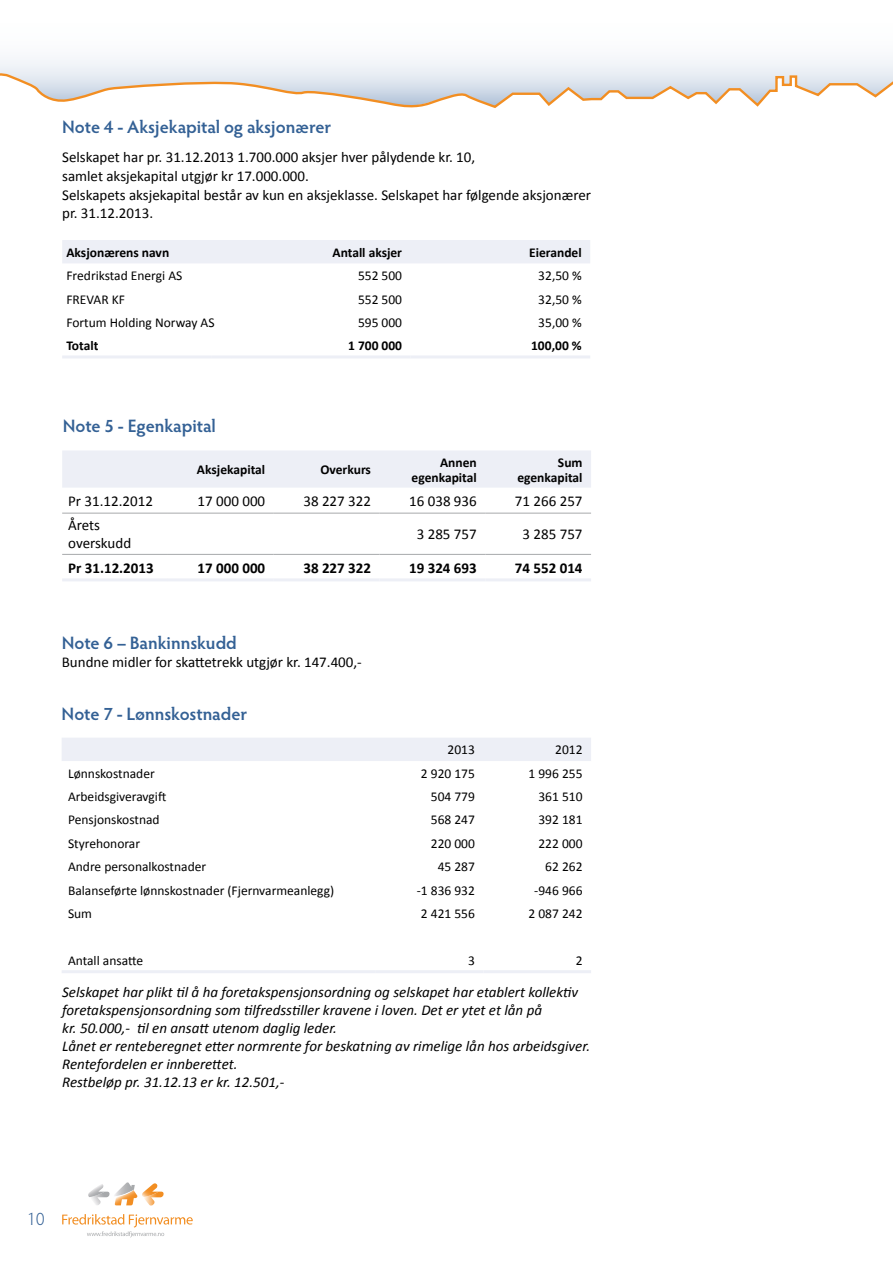
<style>
.page{position:relative;width:893px;height:1263px;background:#fff}
.page>*{position:absolute;margin:0;border:0;box-sizing:border-box;transform-origin:0 0}
.t1{font:600 18px "Hypatia Sans Pro";letter-spacing:-.005em;color:#346195}
.t2{font:300 18px "Hypatia Sans Pro";color:#346195}
.t3{font:italic 15px/18px "Calibri";color:#000}
.t4{font:15px/18.8px "Calibri";color:#000}
.t5{font:700 15px "Calibri";color:#000}
.t6{font:13.5px "Calibri";color:#000}
.t7{font:700 13.5px/15px "Calibri";color:#000;text-align:right}
</style>
<div class="page">
<div style="left:62px;top:451px;width:529px;height:37px;background:#edeff6"></div>
<hr style="left:62px;top:578px;width:106px;height:3px;background:#edeff6">
<hr style="left:168px;top:578px;width:106px;height:3px;background:#edeff6">
<hr style="left:274px;top:578px;width:105px;height:3px;background:#edeff6">
<hr style="left:379px;top:578px;width:106px;height:3px;background:#edeff6">
<hr style="left:485px;top:578px;width:106px;height:3px;background:#edeff6">
<hr style="left:62px;top:513px;width:106px;height:1px;background:#a7a9ab">
<hr style="left:168px;top:513px;width:106px;height:1px;background:#a7a9ab">
<hr style="left:274px;top:513px;width:105px;height:1px;background:#a7a9ab">
<hr style="left:379px;top:513px;width:106px;height:1px;background:#a7a9ab">
<hr style="left:485px;top:513px;width:106px;height:1px;background:#a7a9ab">
<hr style="left:62px;top:554px;width:106px;height:1px;background:#a7a9ab">
<hr style="left:168px;top:554px;width:106px;height:1px;background:#a7a9ab">
<hr style="left:274px;top:554px;width:105px;height:1px;background:#a7a9ab">
<hr style="left:379px;top:554px;width:106px;height:1px;background:#a7a9ab">
<hr style="left:485px;top:554px;width:106px;height:1px;background:#a7a9ab">
<div style="left:62px;top:738px;width:529px;height:23px;background:#edeff6"></div>
<hr style="left:62px;top:970px;width:314px;height:3px;background:#edeff6">
<hr style="left:376px;top:970px;width:107px;height:3px;background:#edeff6">
<hr style="left:483px;top:970px;width:108px;height:3px;background:#edeff6">
<div style="left:62px;top:240px;width:528px;height:23px;background:#edeff6"></div>
<hr style="left:62px;top:355px;width:150px;height:3px;background:#edeff6">
<hr style="left:212px;top:355px;width:19px;height:3px;background:#edeff6">
<hr style="left:231px;top:355px;width:180px;height:3px;background:#edeff6">
<hr style="left:411px;top:355px;width:179px;height:3px;background:#edeff6">
<svg style="left:62px;top:1214px;width:131px;height:23px"></svg>
<svg style="left:88px;top:1182px;width:76px;height:24px"></svg>
<svg style="left:0;top:59px;width:893px;height:49px"></svg>
<h1 class="t1" style="left:62px;top:114px;width:271px">Note 4 - Aksjekapital og aksjonærer</h1>
<p class="t4" style="left:62px;top:148px;width:530px">Selskapet har pr. 31.12.2013 1.700.000 aksjer hver pålydende kr. 10,<br>samlet aksjekapital utgjør kr 17.000.000.<br>Selskapets aksjekapital består av kun en aksjeklasse. Selskapet har følgende aksjonærer pr. 31.12.2013.</p>
<p class="t7" style="left:66px;top:245px;width:104px">Aksjonærens navn</p>
<p class="t7" style="left:332px;top:245px;width:71px">Antall aksjer</p>
<p class="t7" style="left:529px;top:245px;width:54px">Eierandel</p>
<p class="t6" style="left:66px;top:267px;width:117px">Fredrikstad Energi AS</p>
<p class="t6" style="left:358px;top:267px;width:46px">552 500</p>
<p class="t6" style="left:538px;top:267px;width:45px">32,50 %</p>
<p class="t6" style="left:66px;top:291px;width:60px">FREVAR KF</p>
<p class="t6" style="left:358px;top:291px;width:46px">552 500</p>
<p class="t6" style="left:538px;top:291px;width:45px">32,50 %</p>
<p class="t6" style="left:66px;top:314px;width:150px">Fortum Holding Norway AS</p>
<p class="t6" style="left:358px;top:314px;width:46px">595 000</p>
<p class="t6" style="left:538px;top:314px;width:45px">35,00 %</p>
<p class="t7" style="left:66px;top:338px;width:33px">Totalt</p>
<p class="t7" style="left:348px;top:338px;width:56px">1 700 000</p>
<p class="t7" style="left:531px;top:338px;width:52px">100,00 %</p>
<h1 class="t1" style="left:63px;top:414px;width:155px">Note 5 - Egenkapital</h1>
<p class="t7" style="left:197px;top:462px;width:70px">Aksjekapital</p>
<p class="t7" style="left:320px;top:462px;width:52px">Overkurs</p>
<p class="t7" style="left:412px;top:455px;width:67px">Annen egenkapital</p>
<p class="t7" style="left:517px;top:455px;width:67px">Sum egenkapital</p>
<p class="t4" style="left:68px;top:492px;width:86px">Pr 31.12.2012</p>
<p class="t4" style="left:198px;top:492px;width:69px">17 000 000</p>
<p class="t4" style="left:303px;top:492px;width:69px">38 227 322</p>
<p class="t4" style="left:409px;top:492px;width:69px">16 038 936</p>
<p class="t4" style="left:515px;top:492px;width:69px">71 266 257</p>
<p class="t4" style="left:68px;top:516px;width:65px;line-height:18px">Årets overskudd</p>
<p class="t4" style="left:417px;top:525px;width:62px">3 285 757</p>
<p class="t4" style="left:523px;top:525px;width:62px">3 285 757</p>
<p class="t5" style="left:68px;top:558px;width:87px">Pr 31.12.2013</p>
<p class="t5" style="left:198px;top:558px;width:69px">17 000 000</p>
<p class="t5" style="left:303px;top:558px;width:69px">38 227 322</p>
<p class="t5" style="left:409px;top:558px;width:69px">19 324 693</p>
<p class="t5" style="left:515px;top:558px;width:69px">74 552 014</p>
<h1 class="t1" style="left:62px;top:630px;width:177px">Note 6 – Bankinnskudd</h1>
<p class="t4" style="left:62px;top:653px;width:302px">Bundne midler for skattetrekk utgjør kr. 147.400,-</p>
<h1 class="t1" style="left:62px;top:702px;width:187px">Note 7 - Lønnskostnader</h1>
<p class="t6" style="left:448px;top:741px;width:29px">2013</p>
<p class="t6" style="left:555px;top:741px;width:29px">2012</p>
<p class="t6" style="left:68px;top:764px;width:88px">Lønnskostnader</p>
<p class="t6" style="left:421px;top:764px;width:56px">2 920 175</p>
<p class="t6" style="left:529px;top:764px;width:56px">1 996 255</p>
<p class="t6" style="left:68px;top:788px;width:100px">Arbeidsgiveravgift</p>
<p class="t6" style="left:431px;top:788px;width:46px">504 779</p>
<p class="t6" style="left:538px;top:788px;width:46px">361 510</p>
<p class="t6" style="left:68px;top:811px;width:93px">Pensjonskostnad</p>
<p class="t6" style="left:431px;top:811px;width:46px">568 247</p>
<p class="t6" style="left:538px;top:811px;width:46px">392 181</p>
<p class="t6" style="left:68px;top:835px;width:74px">Styrehonorar</p>
<p class="t6" style="left:431px;top:835px;width:46px">220 000</p>
<p class="t6" style="left:538px;top:835px;width:46px">222 000</p>
<p class="t6" style="left:68px;top:858px;width:140px">Andre personalkostnader</p>
<p class="t6" style="left:438px;top:858px;width:39px">45 287</p>
<p class="t6" style="left:545px;top:858px;width:39px">62 262</p>
<p class="t6" style="left:68px;top:882px;width:268px">Balanseførte lønnskostnader (Fjernvarmeanlegg)</p>
<p class="t6" style="left:417px;top:882px;width:60px">-1 836 932</p>
<p class="t6" style="left:534px;top:882px;width:50px">-946 966</p>
<p class="t6" style="left:68px;top:905px;width:26px">Sum</p>
<p class="t6" style="left:421px;top:905px;width:56px">2 421 556</p>
<p class="t6" style="left:529px;top:905px;width:56px">2 087 242</p>
<p class="t6" style="left:68px;top:952px;width:77px">Antall ansatte</p>
<p class="t6" style="left:468px;top:952px;width:8px">3</p>
<p class="t6" style="left:576px;top:952px;width:8px">2</p>
<p class="t3" style="left:62px;top:982px;width:529px">Selskapet har plikt til å ha foretakspensjonsordning og selskapet har etablert kollektiv foretakspensjonsordning som tilfredsstiller kravene i loven. Det er ytet et lån på<br>kr. 50.000,- til en ansatt utenom daglig leder.<br>Lånet er renteberegnet etter normrente for beskatning av rimelige lån hos arbeidsgiver.<br>Rentefordelen er innberettet.<br>Restbeløp pr. 31.12.13 er kr. 12.501,-</p>
<h1 class="t2" style="left:27px;top:1207px;width:20px">10</h1>
</div>
